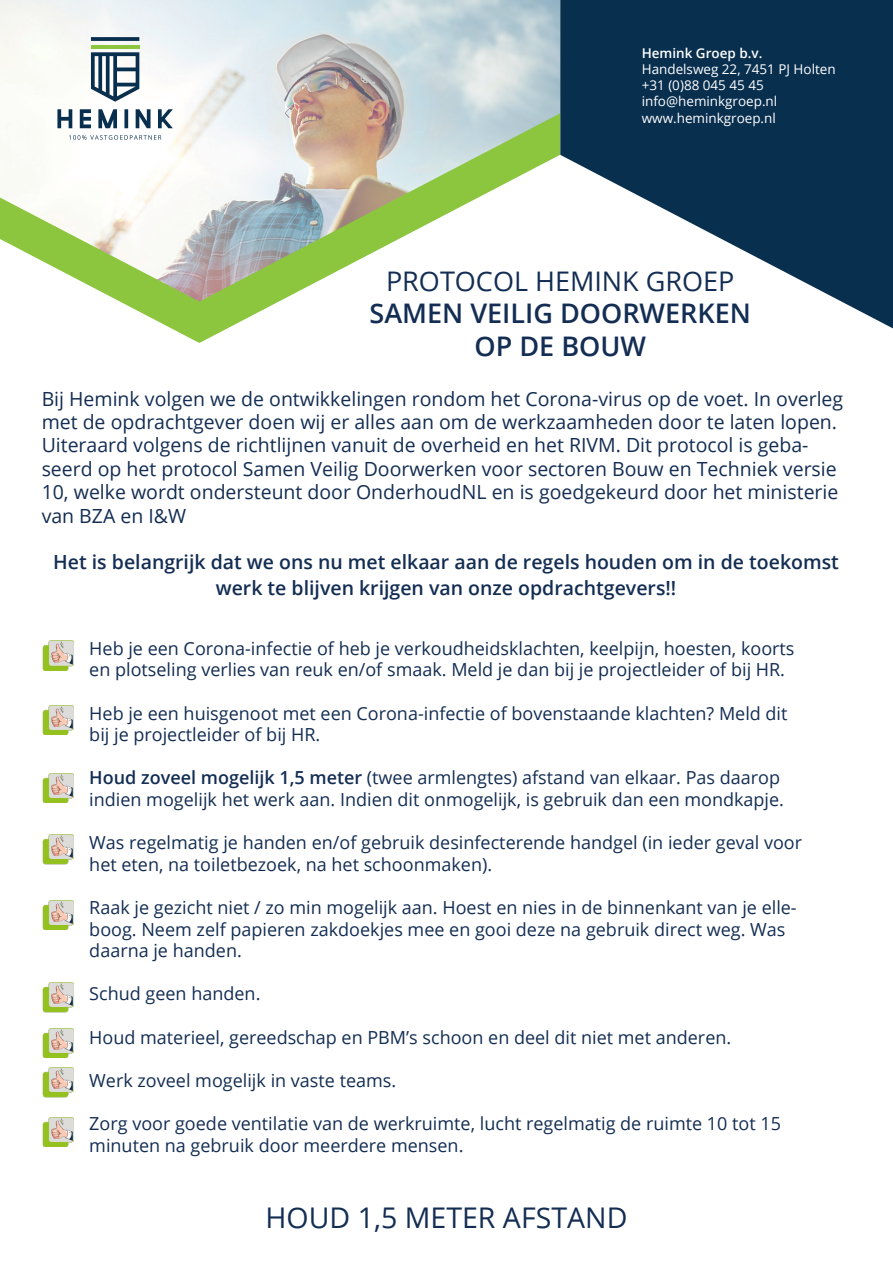
<style>
.page{position:relative;width:893px;height:1263px;background:#fff}
.page>*{position:absolute;margin:0;border:0;box-sizing:border-box;transform-origin:0 0}
.t1{font:28.5px "Open Sans";color:#132d53}
.t2{font:600 27px "Open Sans";color:#132d53}
.t3{font:27px "Open Sans";color:#132d53}
.t4{font:19.5px/23.4px "Open Sans";color:#132d53}
.t5{font:600 19.5px/25.2px "Open Sans";color:#132d53;text-align:center}
.t6{font:18px/21.6px "Open Sans";color:#132d53}
.t7{font:13.5px "Open Sans";color:#fff}
.t8{font:600 13.5px "Open Sans";color:#fff}
.s1{font-weight:600}
</style>
<div class="page">
<svg style="left:121px;top:302px;width:157px;height:41px"></svg>
<img style="left:0;top:0;width:560px;height:302px">
<svg style="left:560px;top:0;width:333px;height:328px;fill:#092f4f"></svg>
<svg style="left:91px;top:37px;width:48px;height:65px"></svg>
<svg style="left:57px;top:109px;width:116px;height:19px"></svg>
<svg style="left:69px;top:135px;width:92px;height:5px"></svg>
<img style="left:42px;top:641px;width:31px;height:29px">
<img style="left:42px;top:705px;width:31px;height:30px">
<img style="left:42px;top:773px;width:31px;height:30px">
<img style="left:42px;top:834px;width:31px;height:30px">
<img style="left:42px;top:900px;width:31px;height:30px">
<img style="left:42px;top:983px;width:31px;height:29px">
<img style="left:42px;top:1028px;width:31px;height:30px">
<img style="left:42px;top:1067px;width:31px;height:30px">
<img style="left:42px;top:1117px;width:31px;height:30px">
<p class="t8" style="left:642px;top:44px;width:122px">Hemink Groep b.v.</p>
<p class="t7" style="left:642px;top:60px;width:195px">Handelsweg 22, 7451 PJ Holten</p>
<p class="t7" style="left:642px;top:76px;width:124px">+31 (0)88 045 45 45</p>
<p class="t7" style="left:642px;top:92px;width:137px">info@heminkgroep.nl</p>
<p class="t7" style="left:642px;top:108px;width:136px">www.heminkgroep.nl</p>
<p class="t3" style="left:386px;top:262px;width:350px">PROTOCOL HEMINK GROEP</p>
<p class="t2" style="left:370px;top:295px;width:383px">SAMEN VEILIG DOORWERKEN</p>
<p class="t2" style="left:475px;top:327px;width:173px">OP DE BOUW</p>
<p class="t4" style="left:42px;top:386px;width:803px">Bij Hemink volgen we de ontwikkelingen rondom het Corona-virus op de voet. In overleg met de opdrachtgever doen wij er alles aan om de werkzaamheden door te laten lopen.<br>Uiteraard volgens de richtlijnen vanuit de overheid en het RIVM. Dit protocol is geba&shy;seerd op het protocol Samen Veilig Doorwerken voor sectoren Bouw en Techniek versie 10, welke wordt ondersteunt door OnderhoudNL en is goedgekeurd door het ministerie van BZA en I&amp;W</p>
<p class="t5" style="left:53px;top:549px;width:787px">Het is belangrijk dat we ons nu met elkaar aan de regels houden om in de toekomst werk te blijven krijgen van onze opdrachtgevers!!</p>
<p class="t6" style="left:89px;top:637px;width:707px">Heb je een Corona-infectie of heb je verkoudheidsklachten, keelpijn, hoesten, koorts en plotseling verlies van reuk en/of smaak. Meld je dan bij je projectleider of bij HR.</p>
<p class="t6" style="left:89px;top:702px;width:700px">Heb je een huisgenoot met een Corona-infectie of bovenstaande klachten? Meld dit bij je projectleider of bij HR.</p>
<p class="t6" style="left:89px;top:767px;width:696px"><span class="s1">Houd zoveel mogelijk 1,5 meter</span> (twee armlengtes) afstand van elkaar. Pas daarop indien mogelijk het werk aan. Indien dit onmogelijk, is gebruik dan een mondkapje.</p>
<p class="t6" style="left:89px;top:831px;width:714px">Was regelmatig je handen en/of gebruik desinfecterende handgel (in ieder geval voor het eten, na toiletbezoek, na het schoonmaken).</p>
<p class="t6" style="left:89px;top:896px;width:709px">Raak je gezicht niet / zo min mogelijk aan. Hoest en nies in de binnenkant van je elle&shy;boog. Neem zelf papieren zakdoekjes mee en gooi deze na gebruik direct weg. Was daarna je handen.</p>
<p class="t6" style="left:89px;top:983px;width:173px">Schud geen handen.</p>
<p class="t6" style="left:89px;top:1026px;width:643px">Houd materieel, gereedschap en PBM’s schoon en deel dit niet met anderen.</p>
<p class="t6" style="left:89px;top:1069px;width:308px">Werk zoveel mogelijk in vaste teams.</p>
<p class="t6" style="left:89px;top:1112px;width:693px">Zorg voor goede ventilatie van de werkruimte, lucht regelmatig de ruimte 10 tot 15 minuten na gebruik door meerdere mensen.</p>
<h1 class="t1" style="left:266px;top:1198px;width:363px">HOUD 1,5 METER AFSTAND</h1>
</div>
